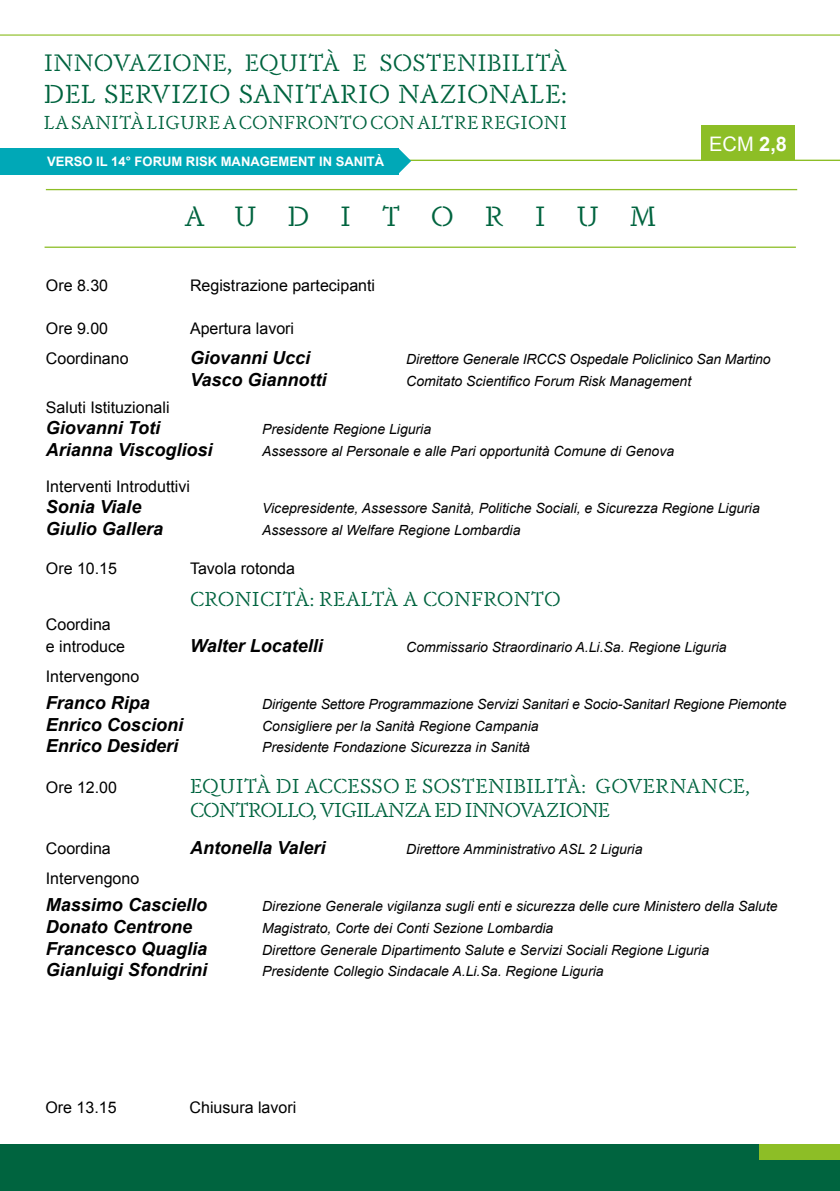
<style>
.page{position:relative;width:840px;height:1191px;background:#fff}
.page>*{position:absolute;margin:0;border:0;box-sizing:border-box;transform-origin:0 0}
.t1{font:27.6px "Dapifer Stencil";letter-spacing:1.11em;color:#00643f}
.t2{font:25.8px "Dapifer Stencil";letter-spacing:.01em;color:#00643f}
.t3{font:23.6px "Dapifer Stencil";letter-spacing:.01em;color:#00643f}
.t4{font:20px/24px "Dapifer Stencil";letter-spacing:-.02em;color:#00643f}
.t5{font:20px "Dapifer Stencil";color:#00643f}
.t6{font:20px "Arial";color:#fff}
.t7{font:18.6px "Dapifer Stencil";letter-spacing:.01em;color:#00643f}
.t8{font:italic 700 18px "Arial";color:#000}
.t9{font:16px/21.6px "Arial";color:#000}
.t10{font:italic 14px "Arial";color:#000}
.t11{font:700 13px "Arial";color:#fff}
.s1{font-weight:700}
</style>
<div class="page">
<hr style="left:46px;top:189px;width:750px;height:1px;background:#8dbe26">
<hr style="left:45px;top:246px;width:750px;height:2px;background:#8dbe26">
<hr style="left:0;top:160px;width:839px;height:1px;background:#8dbe26">
<hr style="left:0;top:34px;width:839px;height:2px;background:#8dbe26">
<svg style="left:398px;top:148px;width:13px;height:26px"></svg>
<div style="left:0;top:148px;width:398px;height:26px;background:#00a8b7"></div>
<div style="left:0;top:1144px;width:839px;height:47px;background:#00643f"></div>
<div style="left:758px;top:1144px;width:81px;height:15px;background:#8dbe26"></div>
<div style="left:701px;top:126px;width:93px;height:35px;background:#8dbe26"></div>
<h3 class="t3" style="left:44px;top:47px;width:524px">INNOVAZIONE, EQUITÀ E SOSTENIBILITÀ</h3>
<h2 class="t2" style="left:44px;top:77px;width:524px">DEL SERVIZIO SANITARIO NAZIONALE:</h2>
<h3 class="t7" style="left:44px;top:110px;width:524px">LA SANITÀ LIGURE A CONFRONTO CON ALTRE REGIONI</h3>
<p class="t11" style="left:47px;top:154px;width:338px">VERSO IL 14° FORUM RISK MANAGEMENT IN SANITÀ</p>
<h1 class="t1" style="left:184px;top:198px;width:473px">AUDITORIUM</h1>
<h3 class="t6" style="left:708px;top:133px;width:79px">ECM <span class="s1">2,8</span></h3>
<p class="t9" style="left:46px;top:275px;width:64px">Ore 8.30</p>
<p class="t9" style="left:190px;top:275px;width:186px">Registrazione partecipanti</p>
<p class="t9" style="left:46px;top:318px;width:64px">Ore 9.00</p>
<p class="t9" style="left:190px;top:318px;width:106px">Apertura lavori</p>
<p class="t9" style="left:46px;top:347px;width:84px">Coordinano</p>
<p class="t8" style="left:190px;top:347px;width:122px">Giovanni Ucci</p>
<p class="t10" style="left:406px;top:351px;width:366px">Direttore Generale IRCCS Ospedale Policlinico San Martino</p>
<p class="t8" style="left:190px;top:369px;width:138px">Vasco Giannotti</p>
<p class="t10" style="left:406px;top:373px;width:286px">Comitato Scientifico Forum Risk Management</p>
<p class="t9" style="left:46px;top:396px;width:125px">Saluti Istituzionali</p>
<p class="t8" style="left:46px;top:418px;width:116px">Giovanni Toti</p>
<p class="t10" style="left:262px;top:422px;width:170px">Presidente Regione Liguria</p>
<p class="t8" style="left:46px;top:439px;width:168px">Arianna Viscogliosi</p>
<p class="t10" style="left:262px;top:443px;width:413px">Assessore al Personale e alle Pari opportunità Comune di Genova</p>
<p class="t9" style="left:46px;top:475px;width:146px">Interventi Introduttivi</p>
<p class="t8" style="left:46px;top:497px;width:97px">Sonia Viale</p>
<p class="t10" style="left:262px;top:500px;width:499px">Vicepresidente, Assessore Sanità, Politiche Sociali, e Sicurezza Regione Liguria</p>
<p class="t8" style="left:46px;top:518px;width:119px">Giulio Gallera</p>
<p class="t10" style="left:262px;top:522px;width:260px">Assessore al Welfare Regione Lombardia</p>
<p class="t9" style="left:46px;top:558px;width:73px">Ore 10.15</p>
<p class="t9" style="left:190px;top:558px;width:106px">Tavola rotonda</p>
<h3 class="t5" style="left:190px;top:586px;width:372px">CRONICITÀ: REALTÀ A CONFRONTO</h3>
<p class="t9" style="left:46px;top:614px;width:81px">Coordina<br>e introduce</p>
<p class="t8" style="left:190px;top:636px;width:134px">Walter Locatelli</p>
<p class="t10" style="left:406px;top:639px;width:322px">Commissario Straordinario A.Li.Sa. Regione Liguria</p>
<p class="t9" style="left:46px;top:665px;width:95px">Intervengono</p>
<p class="t8" style="left:46px;top:693px;width:106px">Franco Ripa</p>
<p class="t10" style="left:262px;top:696px;width:525px">Dirigente Settore Programmazione Servizi Sanitari e Socio-SanitarI Regione Piemonte</p>
<p class="t8" style="left:46px;top:714px;width:139px">Enrico Coscioni</p>
<p class="t10" style="left:262px;top:718px;width:278px">Consigliere per la Sanità Regione Campania</p>
<p class="t8" style="left:46px;top:736px;width:134px">Enrico Desideri</p>
<p class="t10" style="left:262px;top:740px;width:269px">Presidente Fondazione Sicurezza in Sanità</p>
<p class="t9" style="left:46px;top:776px;width:73px">Ore 12.00</p>
<h3 class="t4" style="left:190px;top:773px;width:561px">EQUITÀ DI ACCESSO E SOSTENIBILITÀ: GOVERNANCE,<br>CONTROLLO, VIGILANZA ED INNOVAZIONE</h3>
<p class="t9" style="left:46px;top:837px;width:66px">Coordina</p>
<p class="t8" style="left:190px;top:838px;width:137px">Antonella Valeri</p>
<p class="t10" style="left:406px;top:841px;width:238px">Direttore Amministrativo ASL 2 Liguria</p>
<p class="t9" style="left:46px;top:867px;width:95px">Intervengono</p>
<p class="t8" style="left:46px;top:895px;width:163px">Massimo Casciello</p>
<p class="t10" style="left:262px;top:898px;width:517px">Direzione Generale vigilanza sugli enti e sicurezza delle cure Ministero della Salute</p>
<p class="t8" style="left:46px;top:916px;width:147px">Donato Centrone</p>
<p class="t10" style="left:262px;top:920px;width:293px">Magistrato, Corte dei Conti Sezione Lombardia</p>
<p class="t8" style="left:46px;top:938px;width:163px">Francesco Quaglia</p>
<p class="t10" style="left:262px;top:942px;width:448px">Direttore Generale Dipartimento Salute e Servizi Sociali Regione Liguria</p>
<p class="t8" style="left:46px;top:960px;width:163px">Gianluigi Sfondrini</p>
<p class="t10" style="left:262px;top:963px;width:343px">Presidente Collegio Sindacale A.Li.Sa. Regione Liguria</p>
<p class="t9" style="left:45px;top:1097px;width:73px">Ore 13.15</p>
<p class="t9" style="left:189px;top:1097px;width:108px">Chiusura lavori</p>
</div>
